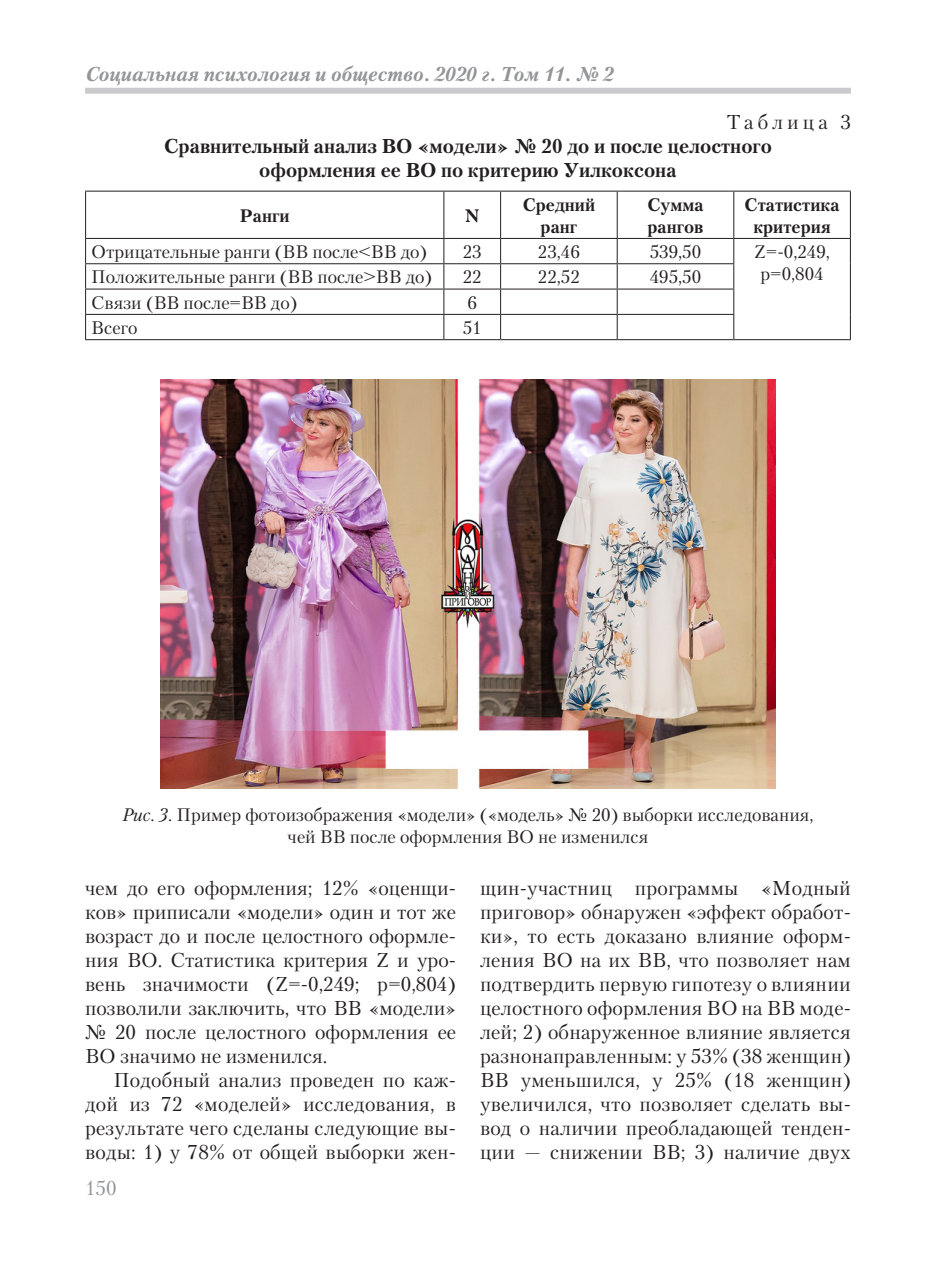
<style>
.page{position:relative;width:936px;height:1276px;background:#fff}
.page>*{position:absolute;margin:0;border:0;box-sizing:border-box;transform-origin:0 0}
.Основной{font:20px/24px "Petersburg C";letter-spacing:.01em;color:#231f20;text-align:justify}
.Основной-2{font:700 20px/24px "Petersburg C";color:#231f20;text-align:center}
.t1{font:italic 700 20px "Petersburg C";color:#939598}
.Основной-3{font:20px "Petersburg C";letter-spacing:.2em;color:#231f20}
.t2{font:20px "Petersburg C";color:#939598}
.Основной-4{font:18px/22px "Petersburg C";color:#231f20;text-align:center}
.Основной-5{font:700 18px/22px "Petersburg C";color:#231f20;text-align:center}
.s1{font-style:italic}
</style>
<div class="page">
<div style="left:85px;top:88px;width:765px;height:6px;background:#c9cacb"></div>
<hr style="left:85px;top:191px;width:359px;height:1px;background:#231f20">
<hr style="left:85px;top:192px;width:1px;height:46px;background:#231f20">
<hr style="left:444px;top:191px;width:56px;height:1px;background:#231f20">
<hr style="left:443px;top:192px;width:1px;height:46px;background:#231f20">
<hr style="left:500px;top:191px;width:117px;height:1px;background:#231f20">
<hr style="left:500px;top:192px;width:1px;height:46px;background:#231f20">
<hr style="left:617px;top:191px;width:116px;height:1px;background:#231f20">
<hr style="left:616px;top:192px;width:1px;height:46px;background:#231f20">
<hr style="left:733px;top:191px;width:117px;height:1px;background:#231f20">
<hr style="left:733px;top:192px;width:1px;height:46px;background:#231f20">
<hr style="left:849px;top:192px;width:1px;height:46px;background:#231f20">
<hr style="left:85px;top:238px;width:359px;height:1px;background:#231f20">
<hr style="left:444px;top:238px;width:56px;height:1px;background:#231f20">
<hr style="left:500px;top:238px;width:117px;height:1px;background:#231f20">
<hr style="left:617px;top:238px;width:116px;height:1px;background:#231f20">
<hr style="left:733px;top:238px;width:117px;height:1px;background:#231f20">
<hr style="left:85px;top:263px;width:359px;height:1px;background:#231f20">
<hr style="left:444px;top:263px;width:56px;height:1px;background:#231f20">
<hr style="left:500px;top:263px;width:117px;height:1px;background:#231f20">
<hr style="left:617px;top:263px;width:117px;height:1px;background:#231f20">
<hr style="left:85px;top:288px;width:359px;height:1px;background:#231f20">
<hr style="left:444px;top:288px;width:56px;height:1px;background:#231f20">
<hr style="left:500px;top:288px;width:117px;height:1px;background:#231f20">
<hr style="left:617px;top:288px;width:117px;height:1px;background:#231f20">
<hr style="left:85px;top:314px;width:359px;height:1px;background:#231f20">
<svg style="left:85px;top:239px;width:1px;height:100px"></svg>
<hr style="left:444px;top:314px;width:56px;height:1px;background:#231f20">
<svg style="left:443px;top:239px;width:1px;height:100px"></svg>
<hr style="left:500px;top:314px;width:117px;height:1px;background:#231f20">
<svg style="left:500px;top:239px;width:1px;height:100px"></svg>
<hr style="left:617px;top:314px;width:117px;height:1px;background:#231f20">
<svg style="left:616px;top:239px;width:1px;height:100px"></svg>
<svg style="left:733px;top:239px;width:1px;height:100px"></svg>
<svg style="left:849px;top:239px;width:1px;height:100px"></svg>
<hr style="left:85px;top:339px;width:359px;height:1px;background:#231f20">
<hr style="left:444px;top:339px;width:56px;height:1px;background:#231f20">
<hr style="left:500px;top:339px;width:117px;height:1px;background:#231f20">
<hr style="left:617px;top:339px;width:116px;height:1px;background:#231f20">
<hr style="left:733px;top:339px;width:117px;height:1px;background:#231f20">
<img style="left:161px;top:380px;width:614px;height:408px">
<p class="t1" style="left:85px;top:62px;width:530px">Социальная психология и общество. 2020 г. Том 11. № 2</p>
<p class="Основной-3" style="left:726px;top:110px;width:126px">Таблица 3</p>
<p class="Основной-2" style="left:164px;top:134px;width:609px">Сравнительный анализ ВО «модели» № 20 до и после целостного оформления ее ВО по критерию Уилкоксона</p>
<p class="Основной-5" style="left:240px;top:204px;width:51px">Ранги</p>
<p class="Основной-5" style="left:465px;top:204px;width:16px">N</p>
<p class="Основной-5" style="left:522px;top:193px;width:74px">Средний ранг</p>
<p class="Основной-5" style="left:647px;top:193px;width:58px;text-align:left">Сумма рангов</p>
<p class="Основной-5" style="left:744px;top:193px;width:96px">Статистика критерия</p>
<p class="Основной-4" style="left:91px;top:241px;width:337px">Отрицательные ранги (ВВ после&lt;ВВ до)</p>
<p class="Основной-4" style="left:463px;top:241px;width:20px">23</p>
<p class="Основной-4" style="left:538px;top:241px;width:43px">23,46</p>
<p class="Основной-4" style="left:649px;top:241px;width:53px">539,50</p>
<p class="Основной-4" style="left:754px;top:241px;width:77px">Z=-0,249,</p>
<p class="Основной-4" style="left:91px;top:266px;width:342px">Положительные ранги (ВВ после&gt;ВВ до)</p>
<p class="Основной-4" style="left:463px;top:266px;width:20px">22</p>
<p class="Основной-4" style="left:538px;top:266px;width:43px">22,52</p>
<p class="Основной-4" style="left:649px;top:266px;width:53px">495,50</p>
<p class="Основной-4" style="left:760px;top:263px;width:65px">p=0,804</p>
<p class="Основной-4" style="left:91px;top:291px;width:208px">Связи (ВВ после=ВВ до)</p>
<p class="Основной-4" style="left:467px;top:291px;width:11px">6</p>
<p class="Основной-4" style="left:91px;top:316px;width:48px">Всего</p>
<p class="Основной-4" style="left:463px;top:316px;width:20px">51</p>
<p class="Основной-4" style="left:122px;top:803px;width:692px"><span class="s1">Рис. 3.</span> Пример фотоизображения «модели» («модель» № 20) выборки исследования, чей ВВ после оформления ВО не изменился</p>
<p class="Основной" style="left:85px;top:875px;width:372px">чем до его оформления; 12% «оценщи&shy;ков» приписали «модели» один и тот же возраст до и после целостного оформле&shy;ния ВО. Статистика критерия Z и уро&shy;вень значимости (Z=-0,249; р=0,804) позволили заключить, что ВВ «модели» № 20 после целостного оформления ее ВО значимо не изменился.</p>
<p class="Основной" style="left:85px;top:1067px;width:372px;text-indent:28px">Подобный анализ проведен по каж&shy;дой из 72 «моделей» исследования, в результате чего сделаны следующие вы&shy;воды: 1) у 78% от общей выборки жен-</p>
<p class="t2" style="left:85px;top:1176px;width:33px">150</p>
<p class="Основной" style="left:480px;top:875px;width:372px">щин-участниц программы «Модный приговор» обнаружен «эффект обработ&shy;ки», то есть доказано влияние оформ&shy;ления ВО на их ВВ, что позволяет нам подтвердить первую гипотезу о влиянии целостного оформления ВО на ВВ моде&shy;лей; 2) обнаруженное влияние является разнонаправленным: у 53% (38 женщин)<br>ВВ уменьшился, у 25% (18 женщин) увеличился, что позволяет сделать вы&shy;вод о наличии преобладающей тенден&shy;ции — снижении ВВ; 3) наличие двух</p>
</div>
